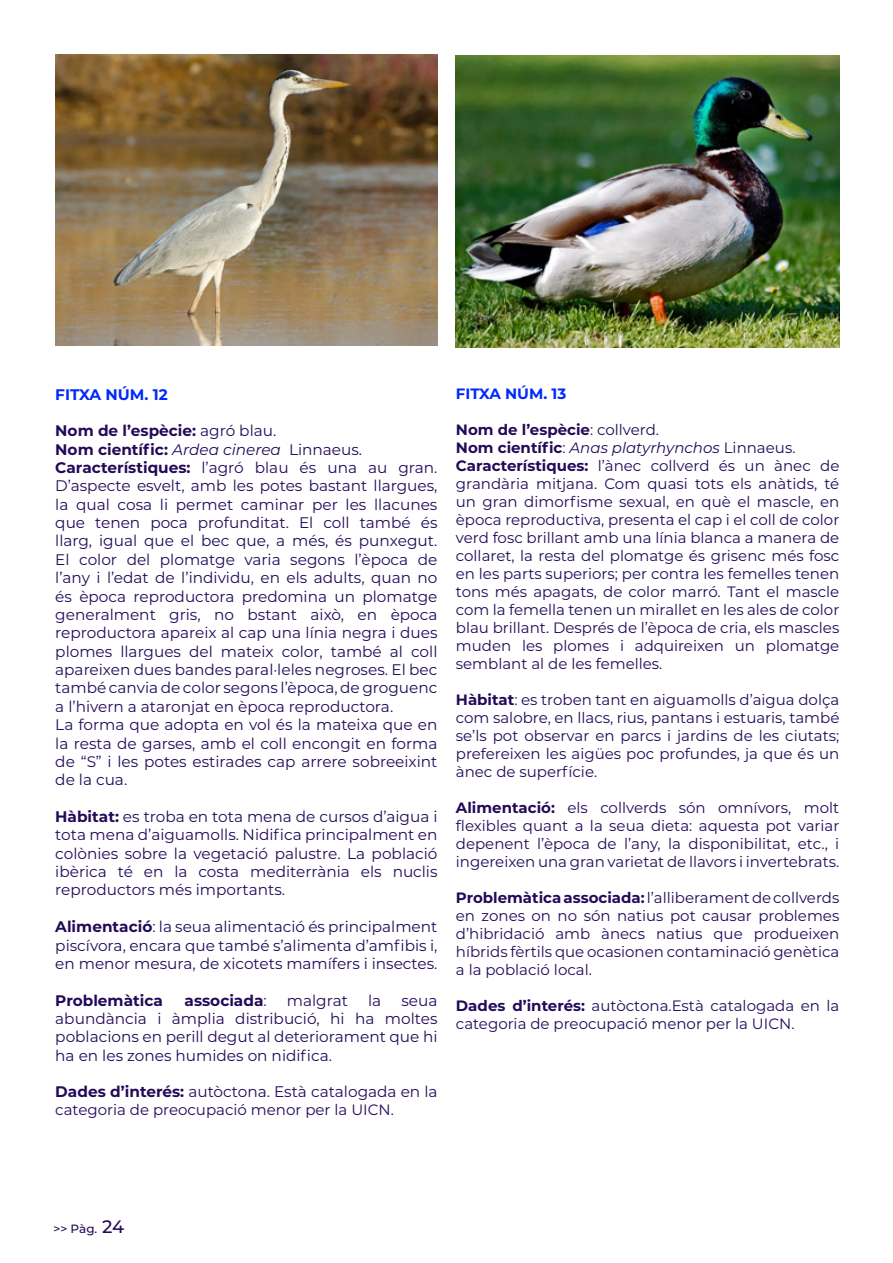
<style>
.page{position:relative;width:893px;height:1263px;background:#fff}
.page>*{position:absolute;margin:0;border:0;box-sizing:border-box;transform-origin:0 0}
.t1{font:15.3px/18.3px "Montserrat";color:#230a59;text-align:justify}
.t2{font:700 15.3px "Montserrat";color:#230a59}
.t3{font:700 15.3px "Montserrat";color:#0029fa}
.t4{font:15px/18px "Montserrat";color:#230a59;text-align:justify}
.t5{font:700 15px "Montserrat";color:#0029fa}
.t6{font:500 12px "Montserrat";color:#230a59}
.s1{font-weight:700}
.s2{font-style:italic}
.s3{font-weight:400}
.s4{font-size:18px}
</style>
<div class="page">
<img style="left:55px;top:54px;width:382px;height:292px">
<img style="left:455px;top:55px;width:385px;height:292px">
<p class="t3" style="left:55px;top:383px;width:114px">FITXA NÚM. 12</p>
<p class="t1" style="left:55px;top:421px;width:384px;text-align:left"><span class="s1">Nom de l’espècie:</span> agró blau.<br><span class="s1">Nom científic:</span> <span class="s2">Ardea cinerea</span> Linnaeus.<br><span class="s1">Característiques:</span> l’agró blau és una au gran.<br>D’aspecte esvelt, amb les potes bastant llargues, la qual cosa li permet caminar per les llacunes que tenen poca profunditat. El coll també és llarg, igual que el bec que, a més, és punxegut.<br>El color del plomatge varia segons l’època de l’any i l’edat de l’individu, en els adults, quan no és època reproductora predomina un plomatge generalment gris, no bstant això, en època reproductora apareix al cap una línia negra i dues plomes llargues del mateix color, també al coll apareixen dues bandes paral·leles negroses. El bec també canvia de color segons l’època, de groguenc a l’hivern a ataronjat en època reproductora.<br>La forma que adopta en vol és la mateixa que en la resta de garses, amb el coll encongit en forma de “S” i les potes estirades cap arrere sobreeixint de la cua.</p>
<p class="t1" style="left:55px;top:807px;width:384px"><span class="s1">Hàbitat:</span> es troba en tota mena de cursos d’aigua i tota mena d’aiguamolls. Nidifica principalment en colònies sobre la vegetació palustre. La població ibèrica té en la costa mediterrània els nuclis reproductors més importants.</p>
<p class="t1" style="left:55px;top:917px;width:384px"><span class="s1">Alimentació</span>: la seua alimentació és principalment piscívora, encara que també s’alimenta d’amfibis i, en menor mesura, de xicotets mamífers i insectes.</p>
<p class="t2" style="left:55px;top:989px;width:109px">Problemàtica</p>
<p class="t2" style="left:185px;top:989px;width:84px">associada<span class="s3">:</span></p>
<p class="t1" style="left:287px;top:990px;width:63px">malgrat</p>
<p class="t1" style="left:368px;top:990px;width:15px">la</p>
<p class="t1" style="left:55px;top:990px;width:384px;text-indent:346px">seua abundància i àmplia distribució, hi ha moltes poblacions en perill degut al deteriorament que hi ha en les zones humides on nidifica.</p>
<p class="t1" style="left:55px;top:1082px;width:384px"><span class="s1">Dades d’interés:</span> autòctona. Està catalogada en la</p>
<p class="t4" style="left:55px;top:1100px;width:340px">categoria de preocupació menor per la UICN.</p>
<p class="t5" style="left:456px;top:383px;width:112px">FITXA NÚM. 13</p>
<p class="t4" style="left:456px;top:420px;width:385px;text-align:left"><span class="s1">Nom de l’espècie</span>: collverd.<br><span class="s1">Nom científic</span>: <span class="s2">Anas platyrhynchos</span> Linnaeus.<br><span class="s1">Característiques:</span> l’ànec collverd és un ànec de grandària mitjana. Com quasi tots els anàtids, té un gran dimorfisme sexual, en què el mascle, en època reproductiva, presenta el cap i el coll de color verd fosc brillant amb una línia blanca a manera de collaret, la resta del plomatge és grisenc més fosc en les parts superiors; per contra les femelles tenen tons més apagats, de color marró. Tant el mascle com la femella tenen un mirallet en les ales de color blau brillant. Després de l’època de cria, els mascles muden les plomes i adquireixen un plomatge semblant al de les femelles.</p>
<p class="t4" style="left:456px;top:690px;width:385px"><span class="s1">Hàbitat</span>: es troben tant en aiguamolls d’aigua dolça com salobre, en llacs, rius, pantans i estuaris, també se’ls pot observar en parcs i jardins de les ciutats; prefereixen les aigües poc profundes, ja que és un ànec de superfície.</p>
<p class="t4" style="left:456px;top:798px;width:385px"><span class="s1">Alimentació:</span> els collverds són omnívors, molt flexibles quant a la seua dieta: aquesta pot variar depenent l’època de l’any, la disponibilitat, etc., i ingereixen una gran varietat de llavors i invertebrats.</p>
<p class="t4" style="left:456px;top:888px;width:385px"><span class="s1">Problemàtica associada:</span> l’alliberament de collverds en zones on no són natius pot causar problemes d’hibridació amb ànecs natius que produeixen híbrids fèrtils que ocasionen contaminació genètica a la població local.</p>
<p class="t4" style="left:456px;top:996px;width:385px"><span class="s1">Dades d’interés:</span> autòctona.Està catalogada en la categoria de preocupació menor per la UICN.</p>
<p class="t6" style="left:53px;top:1220px;width:72px">&gt;&gt; Pàg. <span class="s4">24</span></p>
</div>
